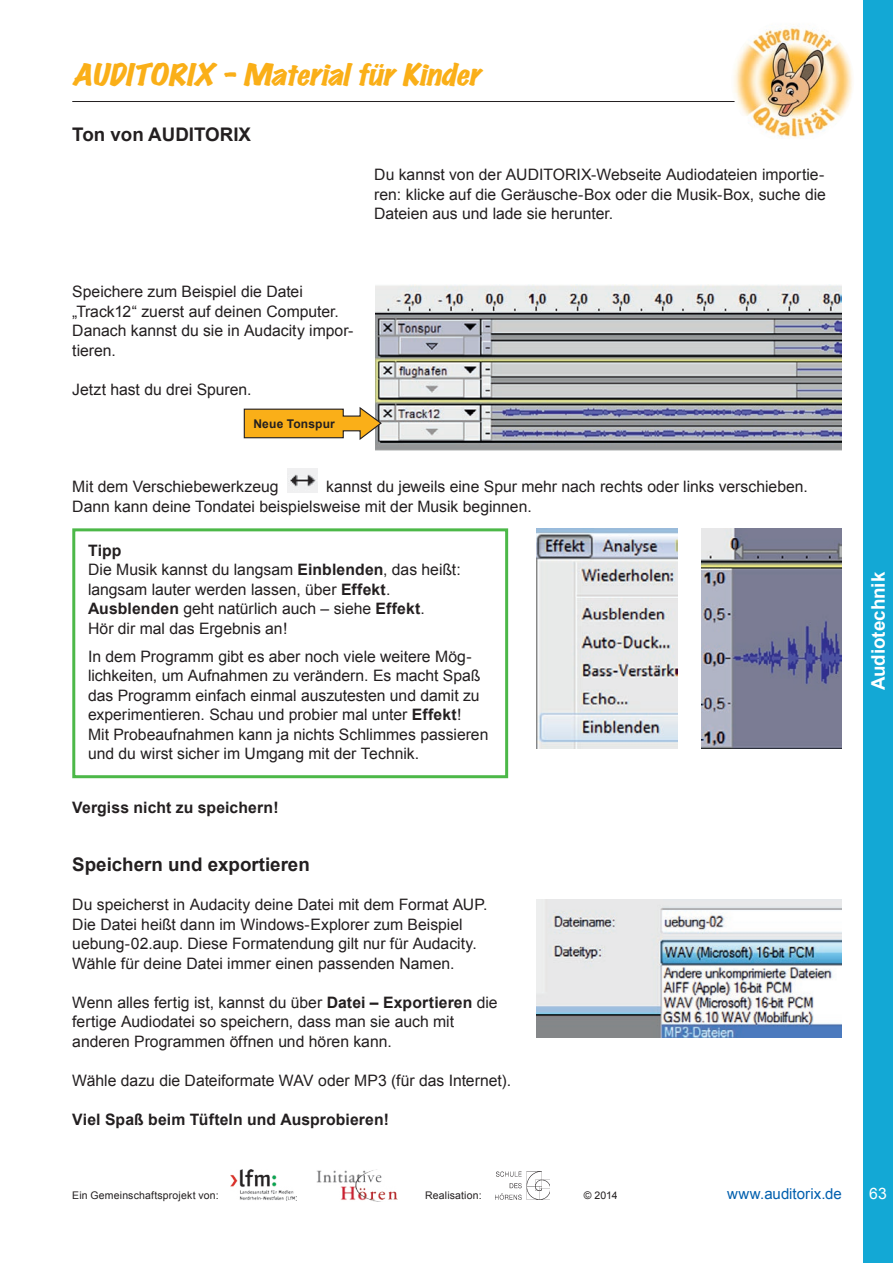
<style>
.page{position:relative;width:893px;height:1263px;background:#fff}
.page>*{position:absolute;margin:0;border:0;box-sizing:border-box;transform-origin:0 0}
.t1{font:italic expanded 27px "Marker Felt";color:#faaf18;scale:1.1 1}
.t2{font:700 18.75px "Arial";color:#231f20}
.Fließ_eingerückt{font:700 18.75px "Arial";color:#fff}
.t3{font:15.75px/19.5px "Arial";color:#231f20}
.t4{font:700 15.75px "Arial";letter-spacing:.005em;color:#231f20}
.t5{font:15.75px "Arial";color:#fff}
.t6{font:15px "Arial";color:#015fae}
.Fließ_eingerückt-2{font:700 12px "Arial";letter-spacing:.015em;color:#231f20}
.t7{font:10.5px "Arial";letter-spacing:.015em;color:#231f20}
.s1{font-weight:700}
</style>
<div class="page">
<hr style="left:72px;top:101px;width:770px;height:1px;background:#231f20">
<img style="left:731px;top:20px;width:123px;height:123px;border-radius:50%">
<img style="left:495px;top:1171px;width:55px;height:29px">
<img style="left:231px;top:1169px;width:65px;height:31px">
<img style="left:316px;top:1169px;width:81px;height:33px">
<div style="left:863px;top:0;width:30px;height:1263px;background:#13a8d5"></div>
<img style="left:287px;top:468px;width:30px;height:24px">
<img style="left:375px;top:285px;width:467px;height:166px">
<svg style="left:243px;top:406px;width:140px;height:35px"></svg>
<img style="left:702px;top:528px;width:140px;height:220px">
<img style="left:537px;top:528px;width:141px;height:220px">
<div style="left:72px;top:528px;width:436px;height:250px;border:3px solid #4cb848"></div>
<img style="left:537px;top:900px;width:305px;height:138px">
<h1 class="t1" style="left:72px;top:61px;width:378px">AUDITORIX - MaterialfürKinder</h1>
<p class="t2" style="left:72px;top:124px;width:180px">Ton von AUDITORIX</p>
<p class="t3" style="left:374px;top:165px;width:453px;text-align:justify">Du kannst von der AUDITORIX-Webseite Audiodateien importie&shy;ren: klicke auf die Geräusche-Box oder die Musik-Box, suche die Dateien aus und lade sie herunter.</p>
<p class="t3" style="left:72px;top:282px;width:283px">Speichere zum Beispiel die Datei „Track12“ zuerst auf deinen Computer.<br>Danach kannst du sie in Audacity impor&shy;tieren.</p>
<p class="t3" style="left:72px;top:379px;width:181px">Jetzt hast du drei Spuren.</p>
<p class="Fließ_eingerückt-2" style="left:253px;top:417px;width:83px">Neue Tonspur</p>
<p class="t3" style="left:72px;top:477px;width:737px;text-indent:254px">kannst du jeweils eine Spur mehr nach rechts oder links verschieben.<br>Dann kann deine Tondatei beispielsweise mit der Musik beginnen.</p>
<p class="t3" style="left:72px;top:477px;width:208px">Mit dem Verschiebewerkzeug</p>
<p class="t4" style="left:88px;top:541px;width:35px">Tipp</p>
<p class="t3" style="left:88px;top:560px;width:374px">Die Musik kannst du langsam <span class="s1">Einblenden</span>, das heißt: langsam lauter werden lassen, über <span class="s1">Effekt</span>.<br><span class="s1">Ausblenden</span> geht natürlich auch – siehe <span class="s1">Effekt</span>.<br>Hör dir mal das Ergebnis an!</p>
<p class="t3" style="left:88px;top:646px;width:402px">In dem Programm gibt es aber noch viele weitere Mög&shy;lichkeiten, um Aufnahmen zu verändern. Es macht Spaß das Programm einfach einmal auszutesten und damit zu experimentieren. Schau und probier mal unter <span class="s1">Effekt</span>!<br>Mit Probeaufnahmen kann ja nichts Schlimmes passieren und du wirst sicher im Umgang mit der Technik.</p>
<p class="t4" style="left:72px;top:798px;width:208px">Vergiss nicht zu speichern!</p>
<p class="t2" style="left:72px;top:854px;width:239px">Speichern und exportieren</p>
<p class="t3" style="left:72px;top:895px;width:417px">Du speicherst in Audacity deine Datei mit dem Format AUP.<br>Die Datei heißt dann im Windows-Explorer zum Beispiel uebung-02.aup. Diese Formatendung gilt nur für Audacity.<br>Wähle für deine Datei immer einen passenden Namen.</p>
<p class="t3" style="left:72px;top:992px;width:427px">Wenn alles fertig ist, kannst du über <span class="s1">Datei – Exportieren</span> die fertige Audiodatei so speichern, dass man sie auch mit anderen Programmen öffnen und hören kann.</p>
<p class="t3" style="left:72px;top:1070px;width:441px">Wähle dazu die Dateiformate WAV oder MP3 (für das Internet).</p>
<p class="t4" style="left:72px;top:1110px;width:318px">Viel Spaß beim Tüfteln und Ausprobieren!</p>
<p class="t7" style="left:72px;top:1189px;width:148px">Ein Gemeinschaftsprojekt von:</p>
<p class="t7" style="left:425px;top:1189px;width:58px">Realisation:</p>
<p class="t7" style="left:584px;top:1189px;width:35px">© 2014</p>
<p class="t6" style="left:727px;top:1185px;width:116px">www.auditorix.de</p>
<p class="Fließ_eingerückt" style="left:868px;top:690px;width:120px;rotate:-90deg">Audiotechnik</p>
<p class="t5" style="left:869px;top:1185px;width:19px">63</p>
</div>
